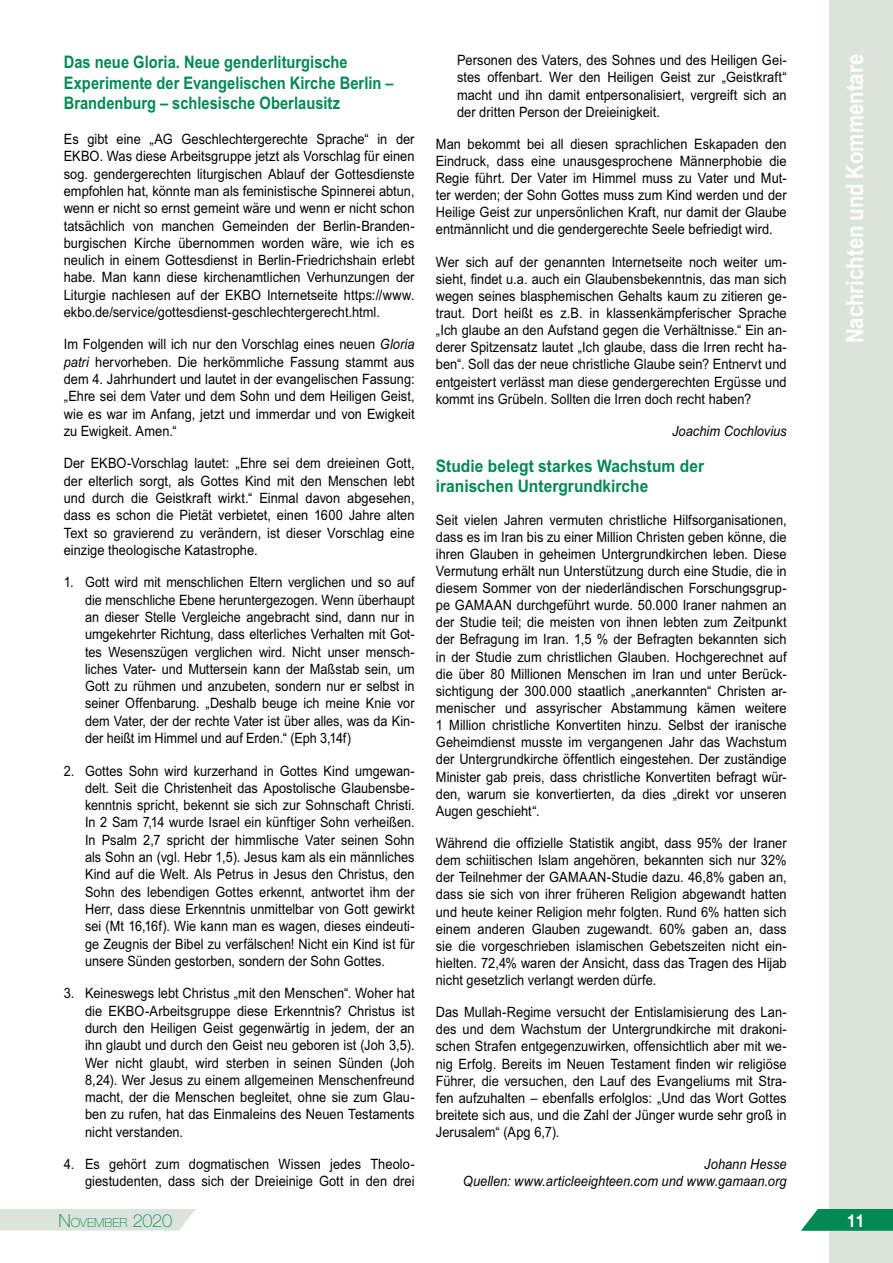
<style>
.page{position:relative;width:893px;height:1263px;background:#fff}
.page>*{position:absolute;margin:0;border:0;box-sizing:border-box;transform-origin:0 0}
.t1{font:700 24px "Arial";color:#fff;scale:.85 1}
.t2{font:700 18px "Helvetica Neue";color:#fff;scale:.85 1}
.t3{font:700 17.25px/20.9px "Arial";color:#008953;scale:.85 1}
.t4{font:700 17.25px/20.7px "Arial";color:#008953;scale:.9 1}
.t5{font:14.25px/17.1px "Arial";letter-spacing:.005em;color:#000;text-align:justify;scale:.9 1}
.t6{font:14.25px/17.2px "Arial";letter-spacing:.005em;color:#000;text-align:justify;scale:.89 1}
.t7{font:italic 14.25px/17.1px "Arial";color:#000;text-align:right;scale:.9 1}
.t8{font:100 12.6px "Helvetica Neue";letter-spacing:-.005em;color:#008953}
.s1{font-style:italic}
.s2{font-size:18px}
</style>
<div class="page">
<div style="left:0;top:1209px;width:196px;height:21px;background:#dbe4da"></div>
<div style="left:829px;top:0;width:64px;height:1263px;background:#dbe4da"></div>
<svg style="left:801px;top:1209px;width:92px;height:21px;background:#189463"></svg>
<p class="t3" style="left:64px;top:51px;width:390px">Das neue Gloria. Neue genderliturgische<br>Experimente der Evangelischen Kirche Berlin –<br>Brandenburg – schlesische Oberlausitz</p>
<p class="t5" style="left:64px;top:130px;width:391px">Es gibt eine „AG Geschlechtergerechte Sprache“ in der EKBO. Was diese Arbeitsgruppe jetzt als Vorschlag für einen sog. gendergerechten liturgischen Ablauf der Gottesdienste empfohlen hat, könnte man als feministische Spinnerei abtun, wenn er nicht so ernst gemeint wäre und wenn er nicht schon tatsächlich von manchen Gemeinden der Berlin-Branden&shy;burgischen Kirche übernommen worden wäre, wie ich es neulich in einem Gottesdienst in Berlin-Friedrichshain erlebt habe. Man kann diese kirchenamtlichen Verhunzungen der Liturgie nachlesen auf der EKBO Internetseite https://www. ekbo.de/service/gottesdienst-geschlechtergerecht.html.</p>
<p class="t5" style="left:64px;top:336px;width:391px">Im Folgenden will ich nur den Vorschlag eines neuen <span class="s1">Gloria patri</span> hervorheben. Die herkömmliche Fassung stammt aus dem 4. Jahrhundert und lautet in der evangelischen Fassung: „Ehre sei dem Vater und dem Sohn und dem Heiligen Geist, wie es war im Anfang, jetzt und immerdar und von Ewigkeit zu Ewigkeit. Amen.“</p>
<p class="t5" style="left:64px;top:455px;width:391px">Der EKBO-Vorschlag lautet: „Ehre sei dem dreieinen Gott, der elterlich sorgt, als Gottes Kind mit den Menschen lebt und durch die Geistkraft wirkt.“ Einmal davon abgesehen, dass es schon die Pietät verbietet, einen 1600 Jahre alten Text so gravierend zu verändern, ist dieser Vorschlag eine einzige theologische Katastrophe.</p>
<p class="t6" style="left:85px;top:574px;width:372px;text-indent:-21px">1. Gott wird mit menschlichen Eltern verglichen und so auf die menschliche Ebene heruntergezogen. Wenn überhaupt an dieser Stelle Vergleiche angebracht sind, dann nur in umgekehrter Richtung, dass elterliches Verhalten mit Got&shy;tes Wesenszügen verglichen wird. Nicht unser mensch&shy;liches Vater- und Muttersein kann der Maßstab sein, um Gott zu rühmen und anzubeten, sondern nur er selbst in seiner Offenbarung. „Deshalb beuge ich meine Knie vor dem Vater, der der rechte Vater ist über alles, was da Kin&shy;der heißt im Himmel und auf Erden.“ (Eph 3,14f)</p>
<p class="t6" style="left:85px;top:762px;width:372px;text-indent:-21px">2. Gottes Sohn wird kurzerhand in Gottes Kind umgewan&shy;delt. Seit die Christenheit das Apostolische Glaubensbe&shy;kenntnis spricht, bekennt sie sich zur Sohnschaft Christi.<br>In 2 Sam 7,14 wurde Israel ein künftiger Sohn verheißen.<br>In Psalm 2,7 spricht der himmlische Vater seinen Sohn als Sohn an (vgl. Hebr 1,5). Jesus kam als ein männliches Kind auf die Welt. Als Petrus in Jesus den Christus, den Sohn des lebendigen Gottes erkennt, antwortet ihm der Herr, dass diese Erkenntnis unmittelbar von Gott gewirkt sei (Mt 16,16f). Wie kann man es wagen, dieses eindeuti&shy;ge Zeugnis der Bibel zu verfälschen! Nicht ein Kind ist für unsere Sünden gestorben, sondern der Sohn Gottes.</p>
<p class="t5" style="left:85px;top:985px;width:368px;text-indent:-21px">3. Keineswegs lebt Christus „mit den Menschen“. Woher hat die EKBO-Arbeitsgruppe diese Erkenntnis? Christus ist durch den Heiligen Geist gegenwärtig in jedem, der an ihn glaubt und durch den Geist neu geboren ist (Joh 3,5).<br>Wer nicht glaubt, wird sterben in seinen Sünden (Joh 8,24). Wer Jesus zu einem allgemeinen Menschenfreund macht, der die Menschen begleitet, ohne sie zum Glau&shy;ben zu rufen, hat das Einmaleins des Neuen Testaments nicht verstanden.</p>
<p class="t5" style="left:64px;top:1155px;width:391px;text-align:right">4. Es gehört zum dogmatischen Wissen jedes Theolo&shy;giestudenten, dass sich der Dreieinige Gott in den drei</p>
<p class="t5" style="left:457px;top:52px;width:368px">Personen des Vaters, des Sohnes und des Heiligen Gei&shy;stes offenbart. Wer den Heiligen Geist zur „Geistkraft“ macht und ihn damit entpersonalisiert, vergreift sich an der dritten Person der Dreieinigkeit.</p>
<p class="t5" style="left:436px;top:135px;width:391px">Man bekommt bei all diesen sprachlichen Eskapaden den Eindruck, dass eine unausgesprochene Männerphobie die Regie führt. Der Vater im Himmel muss zu Vater und Mut&shy;ter werden; der Sohn Gottes muss zum Kind werden und der Heilige Geist zur unpersönlichen Kraft, nur damit der Glaube entmännlicht und die gendergerechte Seele befriedigt wird.</p>
<p class="t5" style="left:436px;top:253px;width:391px">Wer sich auf der genannten Internetseite noch weiter um&shy;sieht, findet u.a. auch ein Glaubensbekenntnis, das man sich wegen seines blasphemischen Gehalts kaum zu zitieren ge&shy;traut. Dort heißt es z.B. in klassenkämpferischer Sprache „Ich glaube an den Aufstand gegen die Verhältnisse.“ Ein an&shy;derer Spitzensatz lautet „Ich glaube, dass die Irren recht ha&shy;ben“. Soll das der neue christliche Glaube sein? Entnervt und entgeistert verlässt man diese gendergerechten Ergüsse und kommt ins Grübeln. Sollten die Irren doch recht haben?</p>
<p class="t7" style="left:672px;top:422px;width:129px">Joachim Cochlovius</p>
<p class="t4" style="left:436px;top:455px;width:299px">Studie belegt starkes Wachstum der iranischen Untergrundkirche</p>
<p class="t5" style="left:436px;top:511px;width:391px">Seit vielen Jahren vermuten christliche Hilfsorganisationen, dass es im Iran bis zu einer Million Christen geben könne, die ihren Glauben in geheimen Untergrundkirchen leben. Diese Vermutung erhält nun Unterstützung durch eine Studie, die in diesem Sommer von der niederländischen Forschungsgrup&shy;pe GAMAAN durchgeführt wurde. 50.000 Iraner nahmen an der Studie teil; die meisten von ihnen lebten zum Zeitpunkt der Befragung im Iran. 1,5 % der Befragten bekannten sich in der Studie zum christlichen Glauben. Hochgerechnet auf die über 80 Millionen Menschen im Iran und unter Berück&shy;sichtigung der 300.000 staatlich „anerkannten“ Christen ar&shy;menischer und assyrischer Abstammung kämen weitere 1 Million christliche Konvertiten hinzu. Selbst der iranische Geheimdienst musste im vergangenen Jahr das Wachstum der Untergrundkirche öffentlich eingestehen. Der zuständige Minister gab preis, dass christliche Konvertiten befragt wür&shy;den, warum sie konvertierten, da dies „direkt vor unseren Augen geschieht“.</p>
<p class="t5" style="left:436px;top:834px;width:391px">Während die offizielle Statistik angibt, dass 95% der Iraner dem schiitischen Islam angehören, bekannten sich nur 32% der Teilnehmer der GAMAAN-Studie dazu. 46,8% gaben an, dass sie sich von ihrer früheren Religion abgewandt hatten und heute keiner Religion mehr folgten. Rund 6% hatten sich einem anderen Glauben zugewandt. 60% gaben an, dass sie die vorgeschrieben islamischen Gebetszeiten nicht ein&shy;hielten. 72,4% waren der Ansicht, dass das Tragen des Hijab nicht gesetzlich verlangt werden dürfe.</p>
<p class="t5" style="left:436px;top:1004px;width:391px">Das Mullah-Regime versucht der Entislamisierung des Lan&shy;des und dem Wachstum der Untergrundkirche mit drakoni&shy;schen Strafen entgegenzuwirken, offensichtlich aber mit we&shy;nig Erfolg. Bereits im Neuen Testament finden wir religiöse Führer, die versuchen, den Lauf des Evangeliums mit Stra&shy;fen aufzuhalten – ebenfalls erfolglos: „Und das Wort Gottes breitete sich aus, und die Zahl der Jünger wurde sehr groß in Jerusalem“ (Apg 6,7).</p>
<p class="t7" style="left:463px;top:1156px;width:361px">Johann Hesse<br>Quellen: www.articleeighteen.com und www.gamaan.org</p>
<h1 class="t1" style="left:841px;top:343px;width:342px;rotate:-90deg">Nachrichten und Kommentare</h1>
<p class="t8" style="left:58px;top:1215px;width:115px"><span class="s2">N</span>OVEMBER <span class="s2">2020</span></p>
<p class="t2" style="left:847px;top:1209px;width:22px">11</p>
</div>
